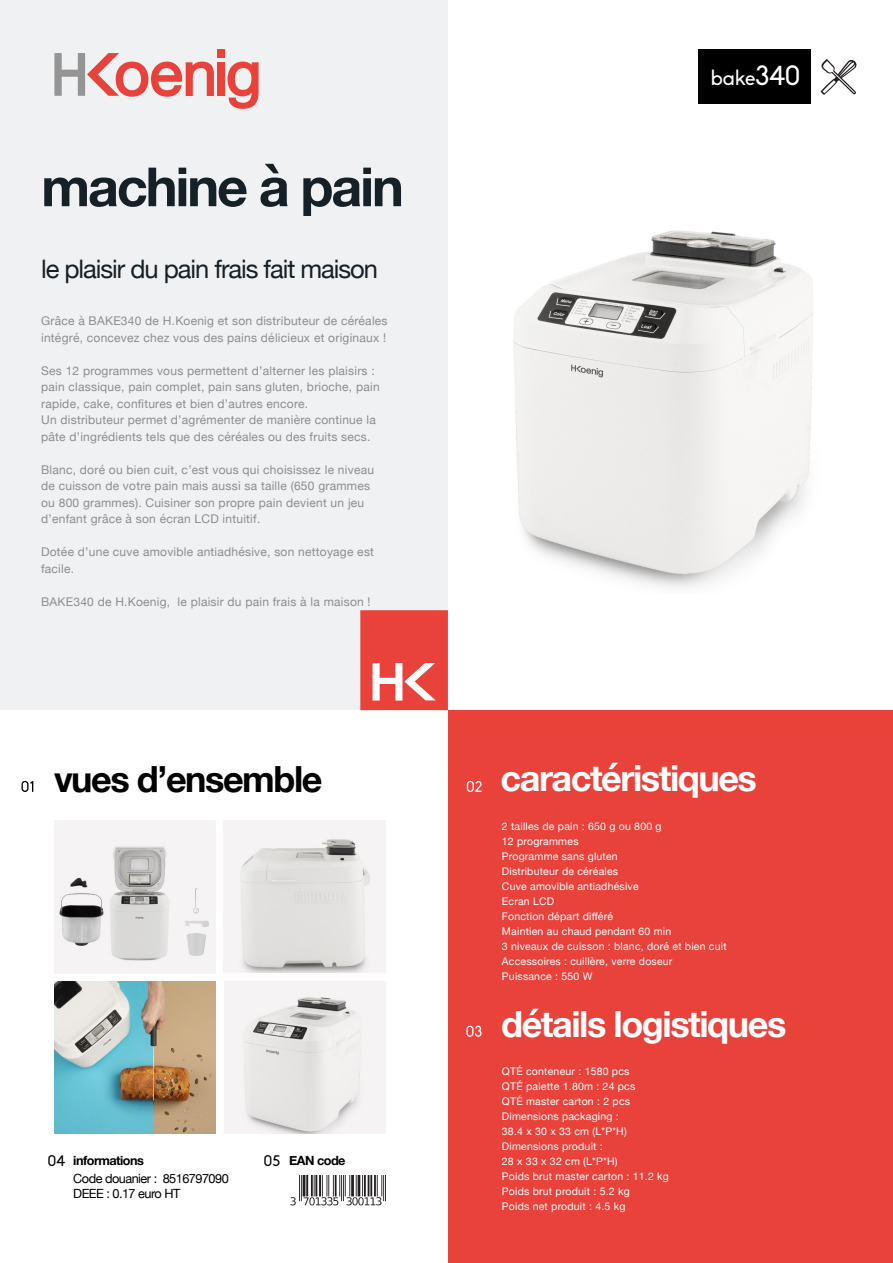
<style>
.page{position:relative;width:893px;height:1263px;background:#fff}
.page>*{position:absolute;margin:0;border:0;box-sizing:border-box;transform-origin:0 0}
.t1{font:700 54px "Helvetica Neue";letter-spacing:-.04em;color:#162027}
.t2{font:700 36px "Helvetica Neue";letter-spacing:-.04em;color:#fff}
.t3{font:700 36px "Helvetica Neue";letter-spacing:-.04em;color:#000}
.t4{font:25.5px "Helvetica Neue";letter-spacing:-.04em;color:#162027}
.t5{font:21px "Biko";color:#fff}
.t6{font:15px "Biko";color:#000}
.t7{font:12.75px "Helvetica Neue";letter-spacing:-.04em;color:#000}
.t8{font:700 12.75px "Helvetica Neue";letter-spacing:-.04em;color:#000}
.t9{font:12px/16.5px "Helvetica Neue";letter-spacing:.02em;color:#8b8d8f}
.t10{font:10.5px/15px "Helvetica Neue";letter-spacing:.02em;color:#fff}
.s1{font-size:27px}
</style>
<div class="page">
<div style="left:0;top:0;width:448px;height:710px;background:#f0f1f2"></div>
<div style="left:448px;top:710px;width:445px;height:553px;background:#e8423b"></div>
<svg style="left:360px;top:610px;width:88px;height:100px;background:#ea5953"></svg>
<div style="left:218px;top:49px;width:7px;height:8px;background:#e8423b"></div>
<div style="left:218px;top:62px;width:7px;height:34px;background:#e8423b"></div>
<svg style="left:54px;top:53px;width:160px;height:44px"></svg>
<svg style="left:227px;top:62px;width:32px;height:47px"></svg>
<svg style="left:21px;top:781px;width:12px;height:11px"></svg>
<svg style="left:466px;top:1026px;width:16px;height:11px"></svg>
<div style="left:698px;top:50px;width:113px;height:54px;background:#000"></div>
<svg style="left:467px;top:781px;width:15px;height:11px"></svg>
<img style="left:54px;top:821px;width:162px;height:152px">
<img style="left:224px;top:821px;width:162px;height:151px">
<img style="left:54px;top:982px;width:162px;height:152px">
<img style="left:224px;top:982px;width:162px;height:152px">
<img style="left:290px;top:1175px;width:96px;height:31px">
<svg style="left:821px;top:59px;width:35px;height:36px"></svg>
<img style="left:513px;top:230px;width:300px;height:358px">
<p class="t1" style="left:41px;top:145px;width:364px">machine à pain</p>
<p class="t4" style="left:41px;top:251px;width:338px">le plaisir du pain frais fait maison</p>
<p class="t9" style="left:41px;top:313px;width:348px">Grâce à BAKE340 de H.Koenig et son distributeur de céréales intégré, concevez chez vous des pains délicieux et originaux !</p>
<p class="t9" style="left:41px;top:363px;width:340px">Ses 12 programmes vous permettent d’alterner les plaisirs : pain classique, pain complet, pain sans gluten, brioche, pain rapide, cake, confitures et bien d’autres encore.</p>
<p class="t9" style="left:41px;top:412px;width:336px">Un distributeur permet d’agrémenter de manière continue la pâte d’ingrédients tels que des céréales ou des fruits secs.</p>
<p class="t9" style="left:41px;top:462px;width:334px">Blanc, doré ou bien cuit, c’est vous qui choisissez le niveau de cuisson de votre pain mais aussi sa taille (650 grammes ou 800 grammes). Cuisiner son propre pain devient un jeu d’enfant grâce à son écran LCD intuitif.</p>
<p class="t9" style="left:41px;top:544px;width:334px">Dotée d’une cuve amovible antiadhésive, son nettoyage est facile.</p>
<p class="t9" style="left:41px;top:594px;width:331px">BAKE340 de H.Koenig, le plaisir du pain frais à la maison !</p>
<p class="t3" style="left:54px;top:750px;width:270px">vues d’ensemble</p>
<p class="t6" style="left:48px;top:1152px;width:19px">04</p>
<p class="t8" style="left:73px;top:1150px;width:72px">informations</p>
<p class="t6" style="left:263px;top:1152px;width:18px">05</p>
<p class="t7" style="left:73px;top:1169px;width:157px">Code douanier : 8516797090</p>
<p class="t7" style="left:73px;top:1184px;width:109px">DEEE : 0.17 euro HT</p>
<p class="t8" style="left:289px;top:1150px;width:58px">EAN code</p>
<p class="t5" style="left:711px;top:66px;width:92px">bake<span class="s1">340</span></p>
<p class="t2" style="left:501px;top:750px;width:258px">caractéristiques</p>
<p class="t10" style="left:502px;top:819px;width:161px">2 tailles de pain : 650 g ou 800 g</p>
<p class="t10" style="left:502px;top:834px;width:78px">12 programmes</p>
<p class="t10" style="left:502px;top:849px;width:117px">Programme sans gluten</p>
<p class="t10" style="left:502px;top:864px;width:118px">Distributeur de céréales</p>
<p class="t10" style="left:502px;top:879px;width:138px">Cuve amovible antiadhésive</p>
<p class="t10" style="left:502px;top:894px;width:54px">Ecran LCD</p>
<p class="t10" style="left:502px;top:909px;width:113px">Fonction départ différé</p>
<p class="t10" style="left:502px;top:924px;width:171px">Maintien au chaud pendant 60 min</p>
<p class="t10" style="left:502px;top:939px;width:226px">3 niveaux de cuisson : blanc, doré et bien cuit</p>
<p class="t10" style="left:502px;top:954px;width:172px">Accessoires : cuillère, verre doseur</p>
<p class="t10" style="left:502px;top:969px;width:92px">Puissance : 550 W</p>
<p class="t2" style="left:501px;top:996px;width:287px">détails logistiques</p>
<p class="t10" style="left:502px;top:1064px;width:129px">QTÉ conteneur : 1580 pcs</p>
<p class="t10" style="left:502px;top:1079px;width:135px">QTÉ palette 1.80m : 24 pcs</p>
<p class="t10" style="left:502px;top:1094px;width:130px">QTÉ master carton : 2 pcs</p>
<p class="t10" style="left:502px;top:1109px;width:126px">Dimensions packaging :<br>38.4 x 30 x 33 cm (L*P*H)</p>
<p class="t10" style="left:502px;top:1139px;width:117px">Dimensions produit :<br>28 x 33 x 32 cm (L*P*H)</p>
<p class="t10" style="left:502px;top:1169px;width:169px">Poids brut master carton : 11.2 kg</p>
<p class="t10" style="left:502px;top:1184px;width:129px">Poids brut produit : 5.2 kg</p>
<p class="t10" style="left:502px;top:1199px;width:125px">Poids net produit : 4.5 kg</p>
</div>
